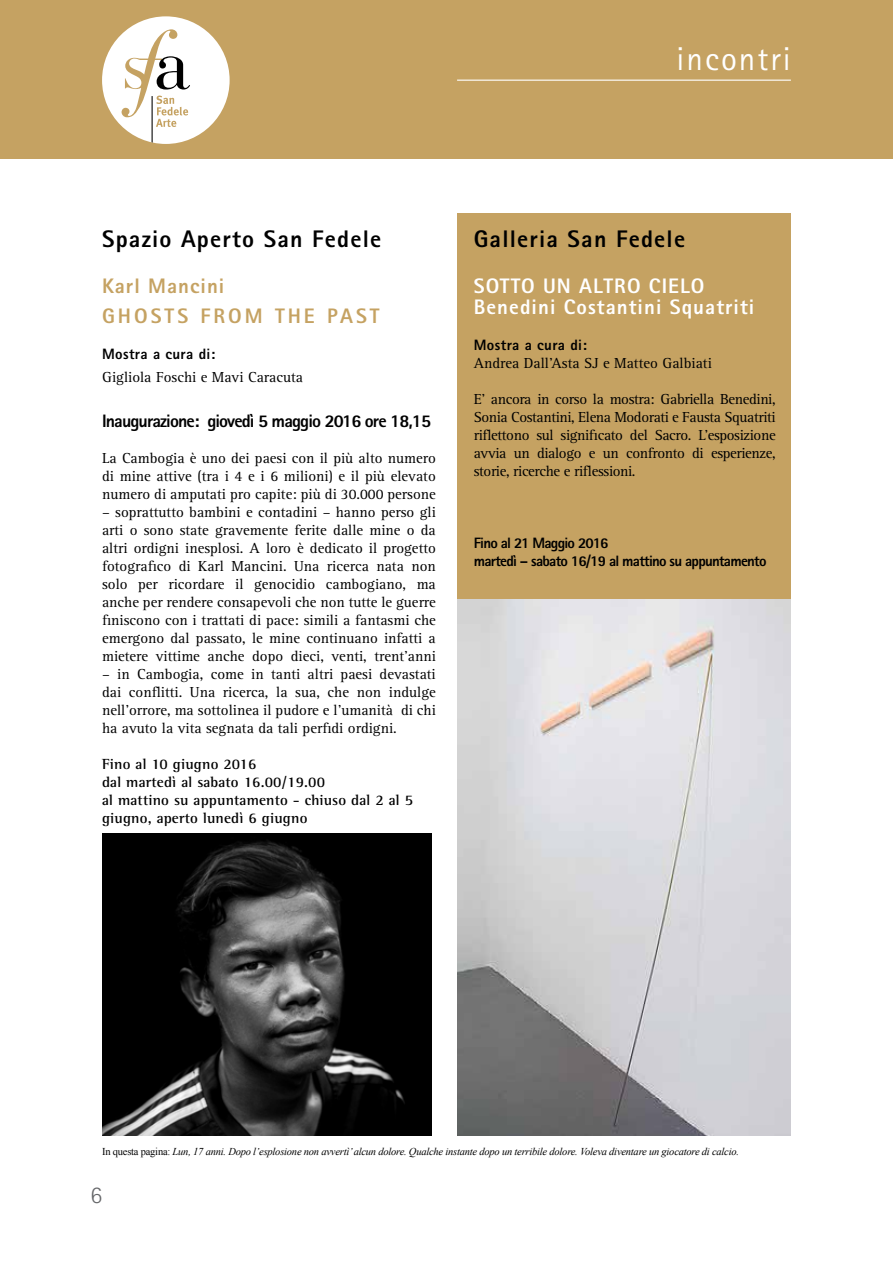
<style>
.page{position:relative;width:893px;height:1263px;background:#fff}
.page>*{position:absolute;margin:0;border:0;box-sizing:border-box;transform-origin:0 0}
.t1{font:33px "Agfa Rotis Sans Serif";letter-spacing:.06em;color:#fff}
.t2{font:800 24px "Agfa Rotis Sans Serif";letter-spacing:.05em;color:#000}
.t3{font:300 24px "Agfa Rotis Sans Serif";color:#656669}
.t4{font:800 21px/21px "Agfa Rotis Sans Serif";letter-spacing:.05em;color:#fff}
.t5{font:800 21px/30px "Agfa Rotis Sans Serif";letter-spacing:.145em;color:#c5a262}
.t6{font:800 18px "Agfa Rotis Sans Serif";letter-spacing:-.05em;color:#000}
.t7{font:15px/18px "Rotis Serif";color:#000;text-align:justify}
.t8{font:700 15px/18px "Agfa Rotis Semi Serif";letter-spacing:.01em;color:#000}
.t9{font:800 15px/18px "Agfa Rotis Sans Serif";letter-spacing:-.05em;color:#000}
.t10{font:italic 10.5px "Times New Roman";letter-spacing:-.02em;color:#000}
.s1{font-style:normal}
</style>
<div class="page">
<div style="left:0;top:0;width:893px;height:158px;background:#c5a262"></div>
<hr style="left:457px;top:80px;width:334px;height:1px;background:#fff">
<div style="left:102px;top:16px;width:128px;height:128px;background:#fff;border-radius:50%"></div>
<hr style="left:152px;top:96px;width:1px;height:48px;background:#000">
<svg style="left:122px;top:29px;width:68px;height:98px"></svg>
<div style="left:457px;top:213px;width:334px;height:922px;background:#c5a262"></div>
<img style="left:102px;top:833px;width:329px;height:302px">
<img style="left:457px;top:600px;width:334px;height:535px">
<h1 class="t1" style="left:677px;top:40px;width:116px">incontri</h1>
<h2 class="t2" style="left:102px;top:223px;width:281px">Spazio Aperto San Fedele</h2>
<h3 class="t5" style="left:102px;top:271px;width:279px">Karl Mancini<br>Ghos ts f rom the pas t</h3>
<p class="t9" style="left:102px;top:345px;width:115px">Mostra a cura di:</p>
<p class="t7" style="left:102px;top:368px;width:203px">Gigliola Foschi e Mavi Caracuta</p>
<p class="t6" style="left:102px;top:409px;width:330px">Inaugurazione: giovedì 5 maggio 2016 ore 18,15</p>
<p class="t7" style="left:102px;top:449px;width:335px">La Cambogia è uno dei paesi con il più alto numero di mine attive (tra i 4 e i 6 milioni) e il più elevato numero di amputati pro capite: più di 30.000 persone</p>
<p class="t7" style="left:102px;top:503px;width:335px">– soprattutto bambini e contadini – hanno perso gli arti o sono state gravemente ferite dalle mine o da altri ordigni inesplosi. A loro è dedicato il progetto fotografico di Karl Mancini. Una ricerca nata non solo per ricordare il genocidio cambogiano, ma anche per rendere consapevoli che non tutte le guerre finiscono con i trattati di pace: simili a fantasmi che emergono dal passato, le mine continuano infatti a mietere vittime anche dopo dieci, venti, trent’anni</p>
<p class="t7" style="left:102px;top:665px;width:335px">– in Cambogia, come in tanti altri paesi devastati dai conflitti. Una ricerca, la sua, che non indulge nell’orrore, ma sottolinea il pudore e l’umanità di chi ha avuto la vita segnata da tali perfidi ordigni.</p>
<p class="t8" style="left:102px;top:754px;width:313px">Fino al 10 giugno 2016<br>dal martedì al sabato 16.00/19.00<br>al mattino su appuntamento - chiuso dal 2 al 5 giugno, aperto lunedì 6 giugno</p>
<h2 class="t2" style="left:474px;top:223px;width:213px">Galleria San Fedele</h2>
<h3 class="t4" style="left:474px;top:275px;width:282px">Sotto un altro cielo<br>Benedini Costantini Squatriti</h3>
<p class="t9" style="left:474px;top:336px;width:115px">Mostra a cura di:</p>
<p class="t7" style="left:474px;top:355px;width:240px">Andrea Dall’Asta SJ e Matteo Galbiati</p>
<p class="t7" style="left:474px;top:391px;width:303px">E’ ancora in corso la mostra: Gabriella Benedini, Sonia Costantini, Elena Modorati e Fausta Squatriti riflettono sul significato del Sacro. L’esposizione avvia un dialogo e un confronto di esperienze, storie, ricerche e riflessioni.</p>
<p class="t9" style="left:474px;top:534px;width:294px">Fino al 21 Maggio 2016<br>martedì – sabato 16/19 al mattino su appuntamento</p>
<p class="t10" style="left:102px;top:1144px;width:639px"><span class="s1">In questa pagina:</span> Lun, 17 anni. Dopo l’esplosione non avvertì’ alcun dolore. Qualche instante dopo un terribile dolore. Voleva diventare un giocatore di calcio.</p>
<h2 class="t3" style="left:91px;top:1181px;width:13px">6</h2>
</div>
